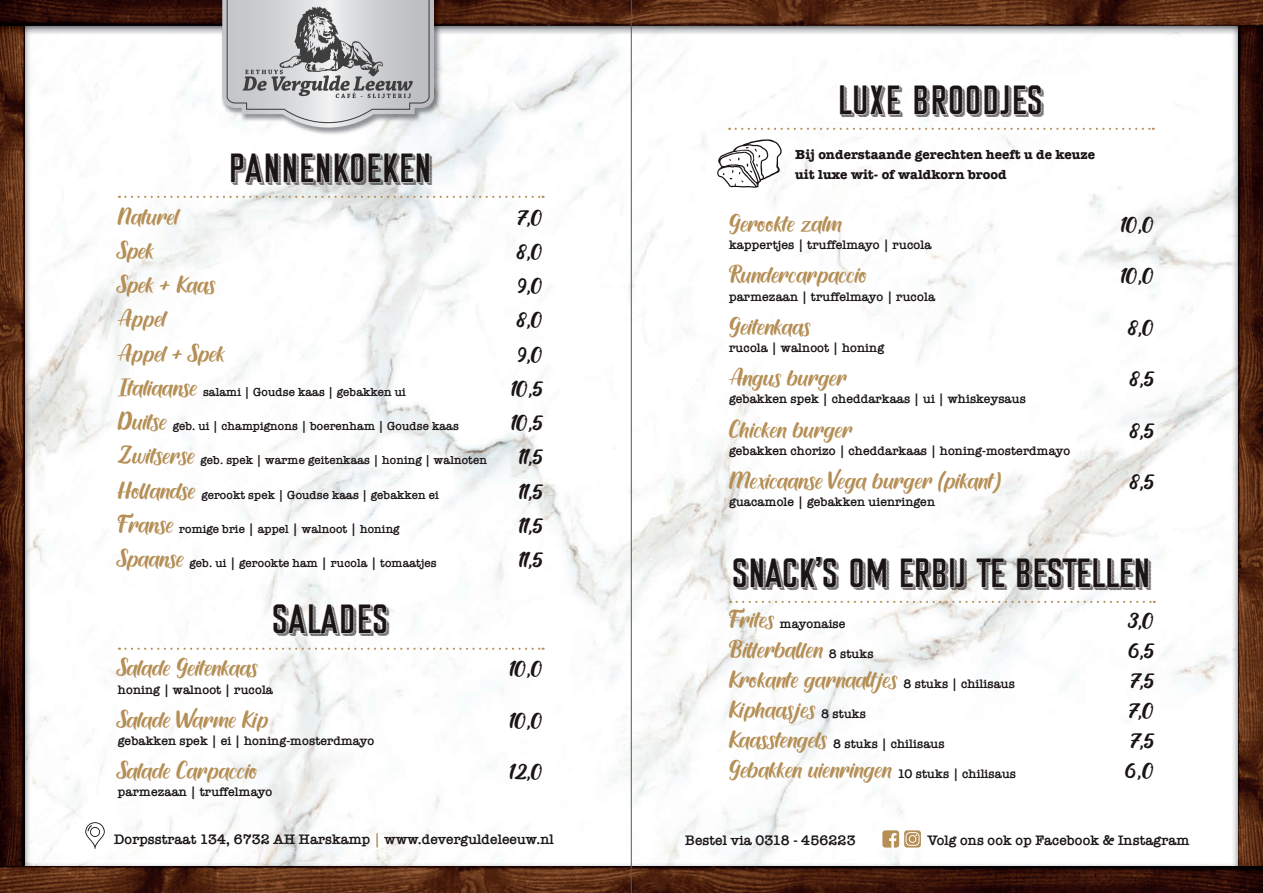
<style>
.page{position:relative;width:1263px;height:893px;background:#fff}
.page>*{position:absolute;margin:0;border:0;box-sizing:border-box;transform-origin:0 0}
.t1{font:45px "Sunset Boulevard Complete Font";color:#1a1415}
.t2{font:21px "Cream Peach";color:#b58f56}
.t3{font:21px "Cream Peach";color:#1a1415}
.t4{font:600 14.25px "American Typewriter";color:#1a1415}
.t5{font:700 13.5px/19.5px "American Typewriter";color:#1a1415}
.t6{font:600 12.75px "American Typewriter";color:#1a1415}
.t7{font:600 12px "American Typewriter";color:#1a1415}
.s1{font-family:"Cream Peach";font-weight:400;font-size:21px;color:#b58f56}
.s2{font-size:21.15px}
.s3{font-size:12.75px}
.s4{font-family:"American Typewriter";font-weight:600;font-size:12.75px;color:#1a1415}
.s5{color:#b58f56}
</style>
<div class="page">
<img style="left:0;top:36px;width:1263px;height:830px">
<svg style="left:25px;top:26px;width:6px;height:10px"></svg>
<img style="left:0;top:26px;width:25px;height:10px">
<svg style="left:1231px;top:26px;width:7px;height:10px"></svg>
<img style="left:1238px;top:26px;width:25px;height:10px">
<img style="left:0;top:0;width:1263px;height:26px">
<img style="left:0;top:866px;width:1263px;height:27px">
<hr style="left:631px;top:0;width:1px;height:893px;background:#57585a">
<svg style="left:717px;top:139px;width:65px;height:49px"></svg>
<svg style="left:882px;top:830px;width:39px;height:17px"></svg>
<svg style="left:85px;top:822px;width:20px;height:27px"></svg>
<svg style="left:119px;top:196px;width:425px;height:2px"></svg>
<svg style="left:119px;top:648px;width:425px;height:2px"></svg>
<svg style="left:736px;top:128px;width:418px;height:2px"></svg>
<svg style="left:730px;top:601px;width:425px;height:2px"></svg>
<img style="left:221px;top:0;width:220px;height:135px">
<svg style="left:222px;top:0;width:212px;height:128px;background:#bdbdbf"></svg>
<h1 class="t1" style="left:229px;top:147px;width:205px">PANNENKOEKEN</h1>
<h2 class="t2" style="left:118px;top:204px;width:62px">Naturel</h2>
<h2 class="t3" style="left:518px;top:204px;width:27px">7,0</h2>
<h2 class="t2" style="left:118px;top:239px;width:37px">Spek</h2>
<h2 class="t3" style="left:517px;top:239px;width:28px">8,0</h2>
<h2 class="t2" style="left:118px;top:273px;width:99px">Spek + Kaas</h2>
<h2 class="t3" style="left:518px;top:273px;width:27px">9,0</h2>
<h2 class="t2" style="left:118px;top:307px;width:49px">Appel</h2>
<h2 class="t3" style="left:517px;top:307px;width:28px">8,0</h2>
<h2 class="t2" style="left:118px;top:341px;width:108px">Appel + Spek</h2>
<h2 class="t3" style="left:518px;top:341px;width:27px">9,0</h2>
<p class="t7" style="left:118px;top:383px;width:289px"><span class="s1">Italiaanse</span> salami | Goudse kaas | gebakken ui</p>
<h2 class="t3" style="left:511px;top:376px;width:33px"><span class="s2">1</span>0,5</h2>
<p class="t7" style="left:118px;top:417px;width:342px"><span class="s1">Duitse</span> geb. ui | champignons | boerenham | Goudse kaas</p>
<h2 class="t3" style="left:511px;top:410px;width:33px"><span class="s2">1</span>0,5</h2>
<p class="t7" style="left:118px;top:451px;width:371px"><span class="s1">Zwitserse</span> geb. spek | warme geitenkaas | honing | walnoten</p>
<h2 class="t3" style="left:519px;top:444px;width:26px"><span class="s2">1</span>1,5</h2>
<p class="t7" style="left:118px;top:485px;width:322px"><span class="s1">Hollandse</span> gerookt spek | Goudse kaas | gebakken ei</p>
<h2 class="t3" style="left:519px;top:478px;width:26px"><span class="s2">1</span>1,5</h2>
<p class="t7" style="left:118px;top:520px;width:283px"><span class="s1">Franse</span> romige brie <span class="s3">|</span> appel <span class="s3">|</span> walnoot <span class="s3">|</span> honing</p>
<h2 class="t3" style="left:519px;top:513px;width:26px"><span class="s2">1</span>1,5</h2>
<p class="t7" style="left:118px;top:554px;width:320px"><span class="s1">Spaanse</span> geb. ui <span class="s3">|</span> gerookte ham <span class="s3">|</span> rucola <span class="s3">|</span> tomaatjes</p>
<h2 class="t3" style="left:519px;top:547px;width:26px"><span class="s2">1</span>1,5</h2>
<h1 class="t1" style="left:272px;top:599px;width:119px">SALADES</h1>
<h2 class="t2" style="left:118px;top:656px;width:141px">Salade Geitenkaas</h2>
<h2 class="t3" style="left:510px;top:656px;width:35px"><span class="s2">1</span>0,0</h2>
<p class="t6" style="left:118px;top:680px;width:157px">honing | walnoot | rucola</p>
<h2 class="t2" style="left:118px;top:708px;width:152px">Salade Warme Kip</h2>
<h2 class="t3" style="left:510px;top:708px;width:35px"><span class="s2">1</span>0,0</h2>
<p class="t6" style="left:118px;top:731px;width:258px">gebakken spek | ei | honing-mosterdmayo</p>
<h2 class="t2" style="left:118px;top:759px;width:141px">Salade Carpaccio</h2>
<h2 class="t3" style="left:510px;top:759px;width:35px"><span class="s2">1</span>2,0</h2>
<p class="t6" style="left:118px;top:782px;width:156px">parmezaan | truffelmayo</p>
<h1 class="t1" style="left:838px;top:79px;width:208px">LUXE BROODJES</h1>
<p class="t5" style="left:795px;top:145px;width:301px">Bij onderstaande gerechten heeft u de keuze uit luxe wit- of waldkorn brood</p>
<h2 class="t2" style="left:729px;top:212px;width:114px">Gerookte zalm</h2>
<h2 class="t3" style="left:1121px;top:212px;width:35px">10,0</h2>
<p class="t6" style="left:729px;top:235px;width:204px">kappertjes | truffelmayo | rucola</p>
<h2 class="t2" style="left:729px;top:263px;width:139px">Rundercarpaccio</h2>
<h2 class="t3" style="left:1121px;top:263px;width:35px">10,0</h2>
<p class="t6" style="left:729px;top:287px;width:208px">parmezaan | truffelmayo | rucola</p>
<h2 class="t2" style="left:729px;top:315px;width:83px">Geitenkaas</h2>
<h2 class="t3" style="left:1128px;top:315px;width:28px">8,0</h2>
<p class="t6" style="left:729px;top:338px;width:157px">rucola | walnoot | honing</p>
<h2 class="t2" style="left:729px;top:366px;width:119px">Angus burger</h2>
<h2 class="t3" style="left:1129px;top:366px;width:26px">8,5</h2>
<p class="t6" style="left:729px;top:389px;width:298px">gebakken spek | cheddarkaas | ui | whiskeysaus</p>
<h2 class="t2" style="left:729px;top:417px;width:124px">Chicken burger</h2>
<h2 class="t3" style="left:1129px;top:417px;width:26px">8,5</h2>
<p class="t6" style="left:729px;top:441px;width:343px">gebakken chorizo | cheddarkaas | honing-mosterdmayo</p>
<h2 class="t2" style="left:729px;top:469px;width:275px">Mexicaanse Vega burger (pikant)</h2>
<h2 class="t3" style="left:1129px;top:469px;width:26px">8,5</h2>
<p class="t6" style="left:729px;top:492px;width:208px">guacamole | gebakken uienringen</p>
<h1 class="t1" style="left:732px;top:552px;width:421px">SNACK’S OM ERBIJ TE BESTELLEN</h1>
<p class="t6" style="left:729px;top:614px;width:118px"><span class="s1">Frites</span> mayonaise</p>
<h2 class="t3" style="left:1128px;top:608px;width:28px">3,0</h2>
<h2 class="t2" style="left:729px;top:638px;width:146px">Bitterballen <span class="s4">8 stuks</span></h2>
<h2 class="t3" style="left:1128px;top:638px;width:27px">6,5</h2>
<h2 class="t2" style="left:729px;top:668px;width:287px">Krokante garnaaltjes <span class="s4">8 stuks | chilisaus</span></h2>
<h2 class="t3" style="left:1131px;top:668px;width:25px">7,5</h2>
<h2 class="t2" style="left:729px;top:698px;width:139px">Kiphaasjes <span class="s4">8 stuks</span></h2>
<h2 class="t3" style="left:1129px;top:698px;width:27px">7,0</h2>
<p class="t6" style="left:729px;top:734px;width:217px"><span class="s1">Kaasstengels</span> 8 stuks | chilisaus</p>
<h2 class="t3" style="left:1131px;top:728px;width:25px">7,5</h2>
<h2 class="t2" style="left:729px;top:758px;width:289px">Gebakken uienringen <span class="s4">10 stuks | chilisaus</span></h2>
<h2 class="t3" style="left:1125px;top:758px;width:31px">6,0</h2>
<p class="t4" style="left:114px;top:828px;width:441px">Dorpsstraat 134, 6732 AH Harskamp <span class="s5">|</span> www.deverguldeleeuw.nl</p>
<p class="t4" style="left:685px;top:829px;width:172px">Bestel via 0318 - 456223</p>
<p class="t4" style="left:927px;top:829px;width:264px">Volg ons ook op Facebook &amp; Instagram</p>
</div>
